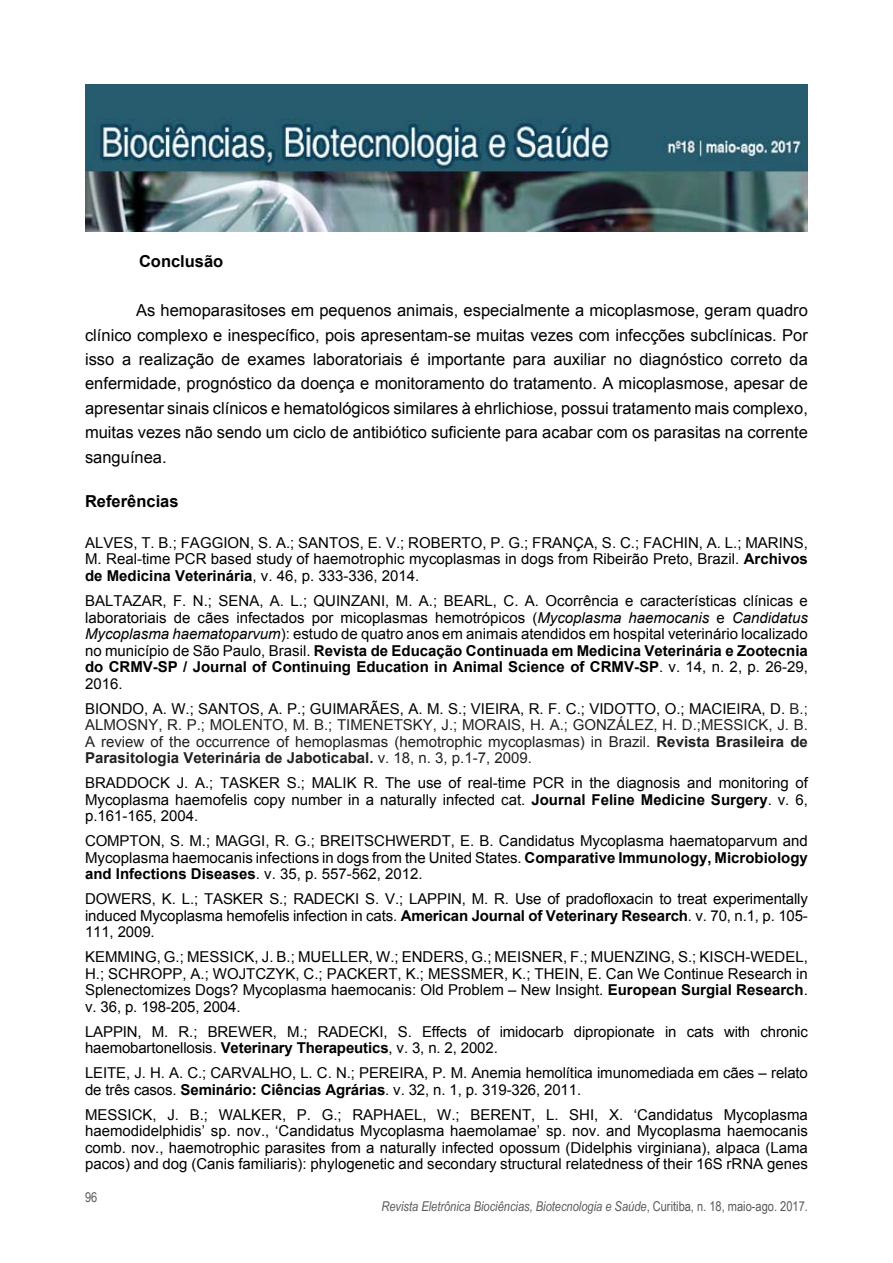
<style>
.page{position:relative;width:893px;height:1263px;background:#fff}
.page>*{position:absolute;margin:0;border:0;box-sizing:border-box;transform-origin:0 0}
.t1{font:16.5px/24.5px "Arial";color:#000;text-align:justify}
.t2{font:700 16.5px "Arial";color:#000}
.t3{font:15px/16.5px "Arial";color:#000;text-align:justify}
.t4{font:15px/16.5px "Arial";color:#212121;text-align:justify}
.t5{font:italic 13.5px "Arial Narrow";color:#58595b}
.t6{font:13.5px "Arial Narrow";color:#58595b}
.s1{font-weight:700}
.s2{font-style:italic}
.s3{color:#000}
.s4{font-style:normal}
</style>
<div class="page">
<img style="left:85px;top:85px;width:723px;height:146px">
<p class="t2" style="left:139px;top:250px;width:86px">Conclusão</p>
<p class="t1" style="left:85px;top:298px;width:724px;text-indent:51px">As hemoparasitoses em pequenos animais, especialmente a micoplasmose, geram quadro clínico complexo e inespecífico, pois apresentam-se muitas vezes com infecções subclínicas. Por isso a realização de exames laboratoriais é importante para auxiliar no diagnóstico correto da enfermidade, prognóstico da doença e monitoramento do tratamento. A micoplasmose, apesar de apresentar sinais clínicos e hematológicos similares à ehrlichiose, possui tratamento mais complexo, muitas vezes não sendo um ciclo de antibiótico suficiente para acabar com os parasitas na corrente sanguínea.</p>
<p class="t2" style="left:85px;top:490px;width:95px">Referências</p>
<p class="t3" style="left:85px;top:535px;width:724px">ALVES, T. B.; FAGGION, S. A.; SANTOS, E. V.; ROBERTO, P. G.; FRANÇA, S. C.; FACHIN, A. L.; MARINS, M. Real-time PCR based study of haemotrophic mycoplasmas in dogs from Ribeirão Preto, Brazil. <span class="s1">Archivos de Medicina Veterinária</span>, v. 46, p. 333-336, 2014.</p>
<p class="t3" style="left:85px;top:593px;width:724px">BALTAZAR, F. N.; SENA, A. L.; QUINZANI, M. A.; BEARL, C. A. Ocorrência e características clínicas e laboratoriais de cães infectados por micoplasmas hemotrópicos (<span class="s2">Mycoplasma haemocanis</span> e <span class="s2">Candidatus Mycoplasma haematoparvum</span>): estudo de quatro anos em animais atendidos em hospital veterinário localizado no município de São Paulo, Brasil. <span class="s1">Revista de Educação Continuada em Medicina Veterinária e Zootecnia do CRMV-SP / Journal of Continuing Education in Animal Science of CRMV-SP</span>. v. 14, n. 2, p. 26-29, 2016.</p>
<p class="t4" style="left:85px;top:700px;width:724px"><span class="s3">BIONDO, A. W.; SANTOS, A. P.; GUIMARÃES, A. M. S.; VIEIRA, R. F. C.; VIDOTTO, O.; MACIEIRA, D.</span> B.; ALMOSNY, R. P.; MOLENTO, M. B.; TIMENETSKY, J.; MORAIS, H. A.; GONZÁLEZ, H. D.;MESSICK, J. B.<br>A review of the occurrence of hemoplasmas (hemotrophic mycoplasmas) in Brazil. <span class="s1">Revista Brasileira de Parasitologia Veterinária de Jaboticabal.</span> v. 18, n. 3, p.1-7, 2009.</p>
<p class="t3" style="left:85px;top:775px;width:724px">BRADDOCK J. A.; TASKER S.; MALIK R. The use of real-time PCR in the diagnosis and monitoring of Mycoplasma haemofelis copy number in a naturally infected cat. <span class="s1">Journal Feline Medicine Surgery</span>. v. 6, p.161-165, 2004.</p>
<p class="t3" style="left:85px;top:833px;width:724px">COMPTON, S. M.; MAGGI, R. G.; BREITSCHWERDT, E. B. Candidatus Mycoplasma haematoparvum and Mycoplasma haemocanis infections in dogs from the United States. <span class="s1">Comparative Immunology, Microbiology and Infections Diseases</span>. v. 35, p. 557-562, 2012.</p>
<p class="t3" style="left:85px;top:891px;width:724px">DOWERS, K. L.; TASKER S.; RADECKI S. V.; LAPPIN, M. R. Use of pradofloxacin to treat experimentally induced Mycoplasma hemofelis infection in cats. <span class="s1">American Journal of Veterinary Research</span>. v. 70, n.1, p. 105- 111, 2009.</p>
<p class="t3" style="left:85px;top:949px;width:724px">KEMMING, G.; MESSICK, J. B.; MUELLER, W.; ENDERS, G.; MEISNER, F.; MUENZING, S.; KISCH-WEDEL, H.; SCHROPP, A.; WOJTCZYK, C.; PACKERT, K.; MESSMER, K.; THEIN, E. Can We Continue Research in Splenectomizes Dogs? Mycoplasma haemocanis: Old Problem – New Insight. <span class="s1">European Surgial Research</span>. v. 36, p. 198-205, 2004.</p>
<p class="t3" style="left:85px;top:1023px;width:724px">LAPPIN, M. R.; BREWER, M.; RADECKI, S. Effects of imidocarb dipropionate in cats with chronic haemobartonellosis. <span class="s1">Veterinary Therapeutics</span>, v. 3, n. 2, 2002.</p>
<p class="t3" style="left:85px;top:1065px;width:724px">LEITE, J. H. A. C.; CARVALHO, L. C. N.; PEREIRA, P. M. Anemia hemolítica imunomediada em cães – relato de três casos. <span class="s1">Seminário: Ciências Agrárias</span>. v. 32, n. 1, p. 319-326, 2011.</p>
<p class="t3" style="left:85px;top:1106px;width:724px">MESSICK, J. B.; WALKER, P. G.; RAPHAEL, W.; BERENT, L. SHI, X. ‘Candidatus Mycoplasma haemodidelphidis’ sp. nov., ‘Candidatus Mycoplasma haemolamae’ sp. nov. and Mycoplasma haemocanis comb. nov., haemotrophic parasites from a naturally infected opossum (Didelphis virginiana), alpaca (Lama pacos) and dog (Canis familiaris): phylogenetic and secondary structural relatedness of their 16S rRNA genes</p>
<p class="t6" style="left:85px;top:1187px;width:14px">96</p>
<p class="t5" style="left:381px;top:1197px;width:428px">Revista Eletrônica Biociências, Biotecnologia e Saúde<span class="s4">, Curitiba, n. 18, maio-ago. 2017.</span></p>
</div>
